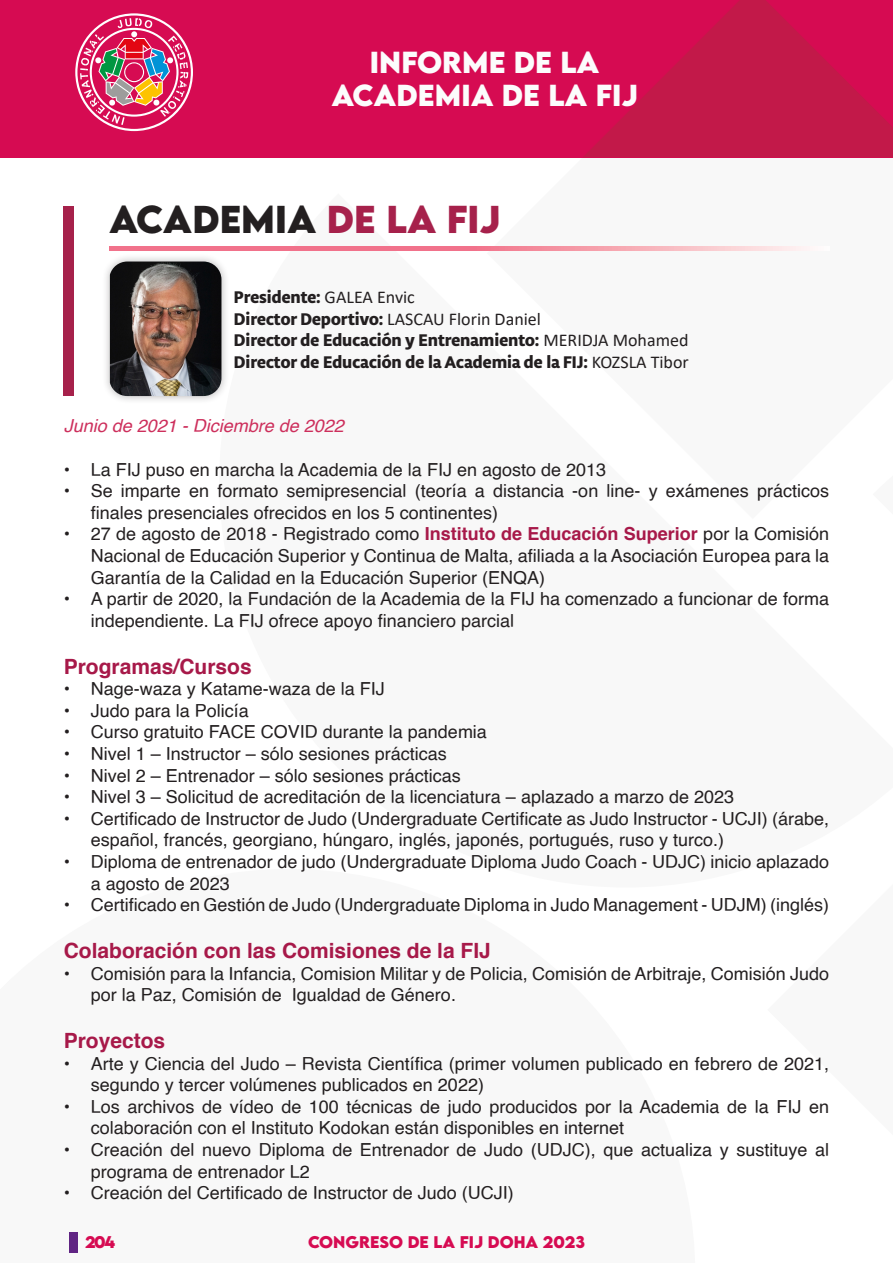
<style>
.page{position:relative;width:893px;height:1263px;background:#fff}
.page>*{position:absolute;margin:0;border:0;box-sizing:border-box;transform-origin:0 0}
.Titre___Fonction{font:700 34.5px "LEMONMILK";color:#231f20}
.Page_headtitle{font:700 27px "LEMONMILK";color:#fcfcfc}
.Titre{font:700 21px "Helvetica";color:#a71949}
.t1{font:18px/21.6px "Helvetica";color:#231f20}
.Texte_membres_commis{font:800 18px "Libertad";color:#231f20}
.Sous-titre{font:italic 18px "Helvetica";color:#cd2f5c}
.t2{font:700 15px "LEMONMILK";color:#d60b52}
.s1{color:#a6214b}
.s2{font-family:"Calibri";font-weight:400}
.s3{font-weight:700;color:#a71949}
</style>
<div class="page">
<div style="left:0;top:0;width:893px;height:157px;background:#d60b52"></div>
<svg style="left:583px;top:0;width:310px;height:157px;fill:#c21949"></svg>
<svg style="left:75px;top:13px;width:118px;height:118px"></svg>
<div style="left:69px;top:1232px;width:8px;height:20px;background:#602483"></div>
<div style="left:64px;top:206px;width:10px;height:190px;background:#a6214b"></div>
<div style="left:102px;top:253px;width:128px;height:151px;background:#231f20;opacity:.3"></div>
<img style="left:110px;top:261px;width:111px;height:135px">
<svg style="left:109px;top:246px;width:701px;height:5px;background:#f490a2"></svg>
<p class="Page_headtitle" style="left:370px;top:44px;width:210px">INFORME DE LA</p>
<p class="Page_headtitle" style="left:332px;top:77px;width:308px">ACADEMIA DE LA FIJ</p>
<p class="Titre___Fonction" style="left:109px;top:196px;width:393px">ACADEMIA <span class="s1">DE LA FIJ</span></p>
<p class="Texte_membres_commis" style="left:234px;top:284px;width:183px">Presidente: <span class="s2">GALEA Envic</span></p>
<p class="Texte_membres_commis" style="left:234px;top:306px;width:309px">Director Deportivo: <span class="s2">LASCAU Florin Daniel</span></p>
<p class="Texte_membres_commis" style="left:234px;top:328px;width:456px">Director de Educación y Entrenamiento: <span class="s2">MERIDJA Mohamed</span></p>
<p class="Texte_membres_commis" style="left:234px;top:349px;width:456px">Director de Educación de la Academia de la FIJ: <span class="s2">KOZSLA Tibor</span></p>
<p class="Sous-titre" style="left:64px;top:412px;width:282px">Junio de 2021 - Diciembre de 2022</p>
<p class="t1" style="left:64px;top:459px;width:544px">• La FIJ puso en marcha la Academia de la FIJ en agosto de 2013</p>
<p class="t1" style="left:91px;top:481px;width:740px;text-indent:-27px">• Se imparte en formato semipresencial (teoría a distancia -on line- y exámenes prácticos finales presenciales ofrecidos en los 5 continentes)</p>
<p class="t1" style="left:91px;top:524px;width:740px;text-align:justify;text-indent:-27px">• 27 de agosto de 2018 - Registrado como <span class="s3">Instituto de Educación Superior</span> por la Comisión Nacional de Educación Superior y Continua de Malta, afiliada a la Asociación Europea para la Garantía de la Calidad en la Educación Superior (ENQA)</p>
<p class="t1" style="left:91px;top:589px;width:740px;text-indent:-27px">• A partir de 2020, la Fundación de la Academia de la FIJ ha comenzado a funcionar de forma independiente. La FIJ ofrece apoyo financiero parcial</p>
<p class="Titre" style="left:64px;top:649px;width:189px">Programas/Cursos</p>
<p class="t1" style="left:64px;top:679px;width:323px">• Nage-waza y Katame-waza de la FIJ</p>
<p class="t1" style="left:64px;top:700px;width:187px">• Judo para la Policía</p>
<p class="t1" style="left:64px;top:722px;width:425px">• Curso gratuito FACE COVID durante la pandemia</p>
<p class="t1" style="left:64px;top:743px;width:385px">• Nivel 1 – Instructor – sólo sesiones prácticas</p>
<p class="t1" style="left:64px;top:765px;width:399px">• Nivel 2 – Entrenador – sólo sesiones prácticas</p>
<p class="t1" style="left:64px;top:787px;width:672px">• Nivel 3 – Solicitud de acreditación de la licenciatura – aplazado a marzo de 2023</p>
<p class="t1" style="left:91px;top:808px;width:740px;text-indent:-27px">• Certificado de Instructor de Judo (Undergraduate Certificate as Judo Instructor - UCJI) (árabe, español, francés, georgiano, húngaro, inglés, japonés, portugués, ruso y turco.)</p>
<p class="t1" style="left:91px;top:851px;width:740px;text-indent:-27px">• Diploma de entrenador de judo (Undergraduate Diploma Judo Coach - UDJC) inicio aplazado a agosto de 2023</p>
<p class="t1" style="left:64px;top:895px;width:767px">• Certificado en Gestión de Judo (Undergraduate Diploma in Judo Management - UDJM) (inglés)</p>
<p class="Titre" style="left:64px;top:934px;width:429px">Colaboración con las Comisiones de la FIJ</p>
<p class="t1" style="left:91px;top:963px;width:740px;text-indent:-27px">• Comisión para la Infancia, Comision Militar y de Policia, Comisión de Arbitraje, Comisión Judo por la Paz, Comisión de Igualdad de Género.</p>
<p class="Titre" style="left:64px;top:1024px;width:103px">Proyectos</p>
<p class="t1" style="left:91px;top:1053px;width:740px;text-indent:-27px">• Arte y Ciencia del Judo – Revista Científica (primer volumen publicado en febrero de 2021, segundo y tercer volúmenes publicados en 2022)</p>
<p class="t1" style="left:91px;top:1096px;width:740px;text-indent:-27px">• Los archivos de vídeo de 100 técnicas de judo producidos por la Academia de la FIJ en colaboración con el Instituto Kodokan están disponibles en internet</p>
<p class="t1" style="left:91px;top:1139px;width:740px;text-indent:-27px">• Creación del nuevo Diploma de Entrenador de Judo (UDJC), que actualiza y sustituye al programa de entrenador L2</p>
<p class="t1" style="left:64px;top:1183px;width:452px">• Creación del Certificado de Instructor de Judo (UCJI)</p>
<p class="t2" style="left:85px;top:1232px;width:31px">204</p>
<p class="t2" style="left:308px;top:1232px;width:278px">CONGRESO DE LA FIJ DOHA 2023</p>
</div>
